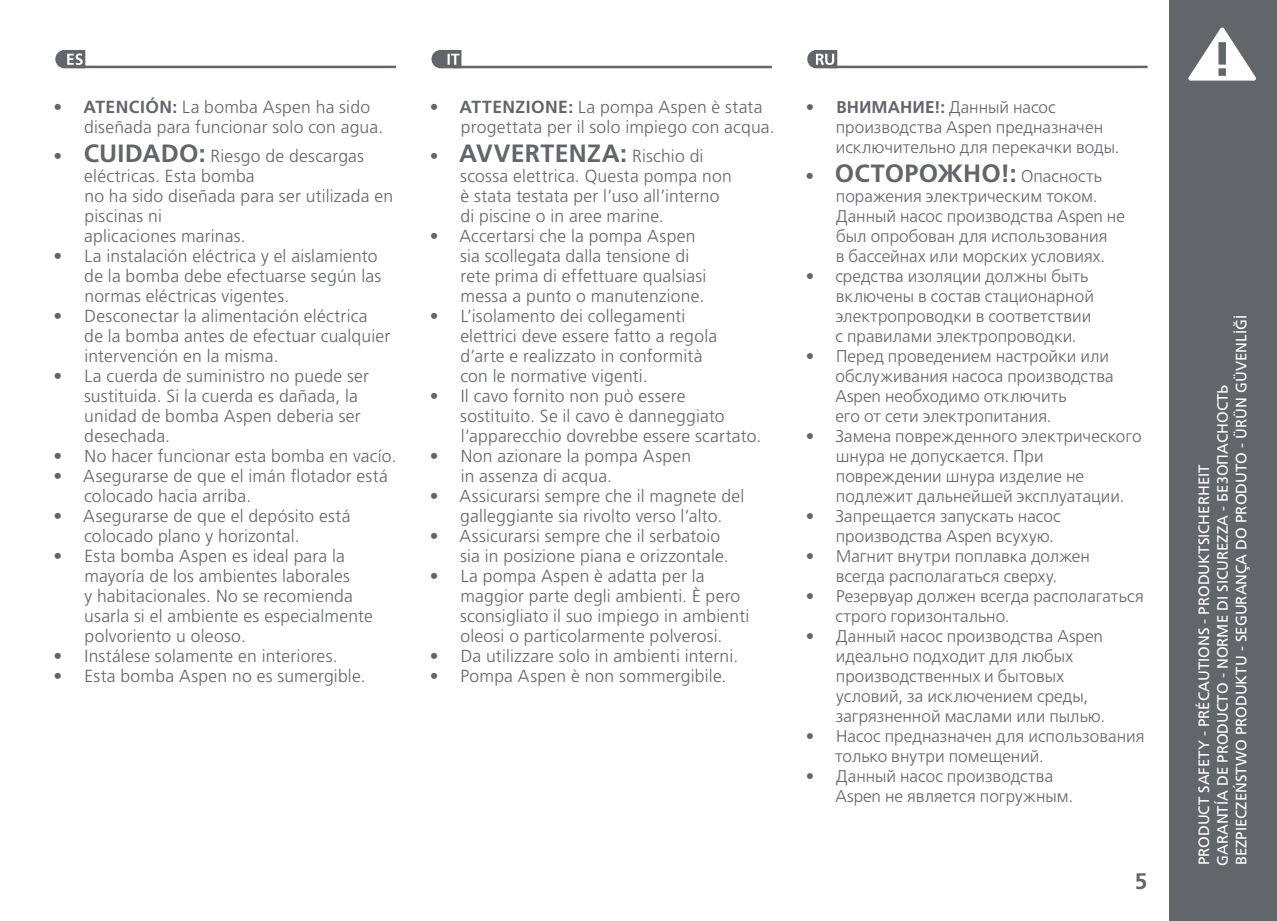
<style>
.page{position:relative;width:1277px;height:921px;background:#fff}
.page>*{position:absolute;margin:0;border:0;box-sizing:border-box;transform-origin:0 0}
.t1{font:700 25px "Frutiger LT Pro";letter-spacing:.01em;color:#62656a}
.t2{font:700 25px "Frutiger LTCYR";letter-spacing:.01em;color:#62656a}
.t3{font:700 22.5px "Frutiger LT Pro";color:#62656a}
.t4{font:300 17.5px/20px "Frutiger LT Pro";letter-spacing:.01em;color:#62656a}
.t5{font:300 17px/20px "Frutiger LTCYR";letter-spacing:.005em;color:#62656a}
.t6{font:15px/18.8px "Frutiger LT Pro";color:#fff}
.s1{font-weight:700}
.s2{font-weight:700;font-size:25px}
.s3{font-size:17.5px}
.s4{font-weight:300;font-size:17.5px}
.s5{font-weight:300;font-size:17px}
.s6{font-family:"Frutiger LTCYR"}
</style>
<div class="page">
<div style="left:1168px;top:0;width:108px;height:921px;background:#62656a"></div>
<svg style="left:1188px;top:28px;width:67px;height:53px"></svg>
<svg style="left:55px;top:50px;width:30px;height:18px"></svg>
<svg style="left:431px;top:50px;width:30px;height:18px"></svg>
<svg style="left:807px;top:50px;width:30px;height:18px"></svg>
<hr style="left:77px;top:66px;width:319px;height:2px;background:#62656a">
<hr style="left:453px;top:66px;width:318px;height:2px;background:#62656a">
<hr style="left:828px;top:66px;width:319px;height:2px;background:#62656a">
<p class="t4" style="left:84px;top:97px;width:300px;text-indent:-31px"><span class="s1">• ATENCIÓN:</span> La bomba Aspen ha sido diseñada para funcionar solo con agua.</p>
<p class="t4" style="left:84px;top:146px;width:310px;text-indent:-31px"><span class="s1">•</span> <span class="s2">CUIDADO:</span> Riesgo de descargas eléctricas. Esta bomba<br>no ha sido diseñada para ser utilizada en piscinas ni<br>aplicaciones marinas.</p>
<p class="t4" style="left:84px;top:246px;width:298px;text-indent:-31px">• La instalación eléctrica y el aislamiento de la bomba debe efectuarse según las normas eléctricas vigentes.</p>
<p class="t4" style="left:84px;top:306px;width:307px;text-indent:-31px">• Desconectar la alimentación eléctrica de la bomba antes de efectuar cualquier intervención en la misma.</p>
<p class="t4" style="left:84px;top:366px;width:286px;text-indent:-30px">• La cuerda de suministro no puede ser sustituida. Si la cuerda es dañada, la unidad de bomba Aspen deberia ser desechada.</p>
<p class="t4" style="left:53px;top:446px;width:344px">• No hacer funcionar esta bomba en vacío.</p>
<p class="t4" style="left:84px;top:466px;width:305px;text-indent:-31px">• Asegurarse de que el imán flotador está colocado hacia arriba.</p>
<p class="t4" style="left:84px;top:506px;width:268px;text-indent:-31px">• Asegurarse de que el depósito está colocado plano y horizontal.</p>
<p class="t4" style="left:84px;top:546px;width:290px;text-indent:-31px">• Esta bomba Aspen es ideal para la mayoría de los ambientes laborales<br>y habitacionales. No se recomienda usarla si el ambiente es especialmente polvoriento u oleoso.</p>
<p class="t4" style="left:53px;top:646px;width:285px">• Instálese solamente en interiores.</p>
<p class="t4" style="left:53px;top:666px;width:313px">• Esta bomba Aspen no es sumergible.</p>
<p class="t4" style="left:461px;top:97px;width:315px;text-indent:-31px"><span class="s1">• ATTENZIONE:</span> La pompa Aspen è stata progettata per il solo impiego con acqua.</p>
<h1 class="t1" style="left:429px;top:139px;width:275px"><span class="s3">•</span> AVVERTENZA: <span class="s4">Rischio di</span></h1>
<p class="t4" style="left:460px;top:166px;width:273px">scossa elettrica. Questa pompa non è stata testata per l’uso all’interno di piscine o in aree marine.</p>
<p class="t4" style="left:460px;top:226px;width:248px;text-indent:-30px">• Accertarsi che la pompa Aspen sia scollegata dalla tensione di rete prima di effettuare qualsiasi messa a punto o manutenzione.</p>
<p class="t4" style="left:460px;top:306px;width:258px;text-indent:-31px">• L’isolamento dei collegamenti elettrici deve essere fatto a regola d’arte e realizzato in conformità con le normative vigenti.</p>
<p class="t4" style="left:460px;top:386px;width:302px;text-indent:-30px">• Il cavo fornito non può essere sostituito. Se il cavo è danneggiato l’apparecchio dovrebbe essere scartato.</p>
<p class="t4" style="left:460px;top:446px;width:232px;text-indent:-31px">• Non azionare la pompa Aspen in assenza di acqua.</p>
<p class="t4" style="left:429px;top:486px;width:316px;text-align:center">• Assicurarsi sempre che il magnete del galleggiante sia rivolto verso l’alto.</p>
<p class="t4" style="left:460px;top:526px;width:270px;text-indent:-30px">• Assicurarsi sempre che il serbatoio sia in posizione piana e orizzontale.</p>
<p class="t4" style="left:460px;top:566px;width:290px;text-indent:-30px">• La pompa Aspen è adatta per la maggior parte degli ambienti. È pero sconsigliato il suo impiego in ambienti oleosi o particolarmente polverosi.</p>
<p class="t4" style="left:429px;top:646px;width:310px">• Da utilizzare solo in ambienti interni.</p>
<p class="t4" style="left:429px;top:666px;width:298px">• Pompa Aspen è non sommergibile.</p>
<p class="t5" style="left:835px;top:97px;width:285px;text-indent:-30px">• <span class="s1">ВНИМАНИЕ!:</span> Данный насос производства Aspen предназначен исключительно для перекачки воды.</p>
<h1 class="t2" style="left:805px;top:160px;width:298px"><span class="s4">•</span> ОСТОРОЖНО!: <span class="s5">Опасность</span></h1>
<p class="t5" style="left:835px;top:187px;width:291px">поражения электрическим током.<br>Данный насос производства Aspen не был опробован для использования<br>в бассейнах или морских условиях.</p>
<p class="t5" style="left:835px;top:267px;width:260px;text-indent:-30px">• средства изоляции должны быть включены в состав стационарной электропроводки в соответствии с правилами электропроводки.</p>
<p class="t5" style="left:835px;top:347px;width:280px;text-indent:-29px">• Перед проведением настройки или обслуживания насоса производства<br>Aspen необходимо отключить<br>его от сети электропитания.</p>
<p class="t5" style="left:835px;top:427px;width:307px;text-indent:-30px">• Замена поврежденного электрического шнура не допускается. При повреждении шнура изделие не подлежит дальнейшей эксплуатации.</p>
<p class="t5" style="left:835px;top:507px;width:226px;text-indent:-30px">• Запрещается запускать насос производства Aspen всухую.</p>
<p class="t5" style="left:805px;top:547px;width:285px;text-align:center">• Магнит внутри поплавка должен всегда располагаться сверху.</p>
<p class="t5" style="left:835px;top:587px;width:310px;text-indent:-30px">• Резервуар должен всегда располагаться строго горизонтально.</p>
<p class="t5" style="left:835px;top:627px;width:271px;text-indent:-30px">• Данный насос производства Aspen идеально подходит для любых производственных и бытовых условий, за исключением среды, загрязненной маслами или пылью.</p>
<p class="t5" style="left:835px;top:727px;width:311px;text-indent:-29px">• Насос предназначен для использования только внутри помещений.</p>
<p class="t5" style="left:835px;top:767px;width:239px;text-indent:-29px">• Данный насос производства<br>Aspen не является погружным.</p>
<p class="t3" style="left:1134px;top:868px;width:14px">5</p>
<p class="t6" style="left:1194px;top:866px;width:552px;rotate:-90deg">PRODUCT SAFETY - PRÉCAUTIONS - PRODUKTSICHERHEIT<br>GARANTÍA DE PRODUCTO - NORME DI SICUREZZA - <span class="s6">БЕЗОПАСНОСТЬ<br></span>BEZPIECZEŃSTWO PRODUKTU - SEGURANÇA DO PRODUTO - ÜRÜN GÜVENLİĞİ</p>
</div>
